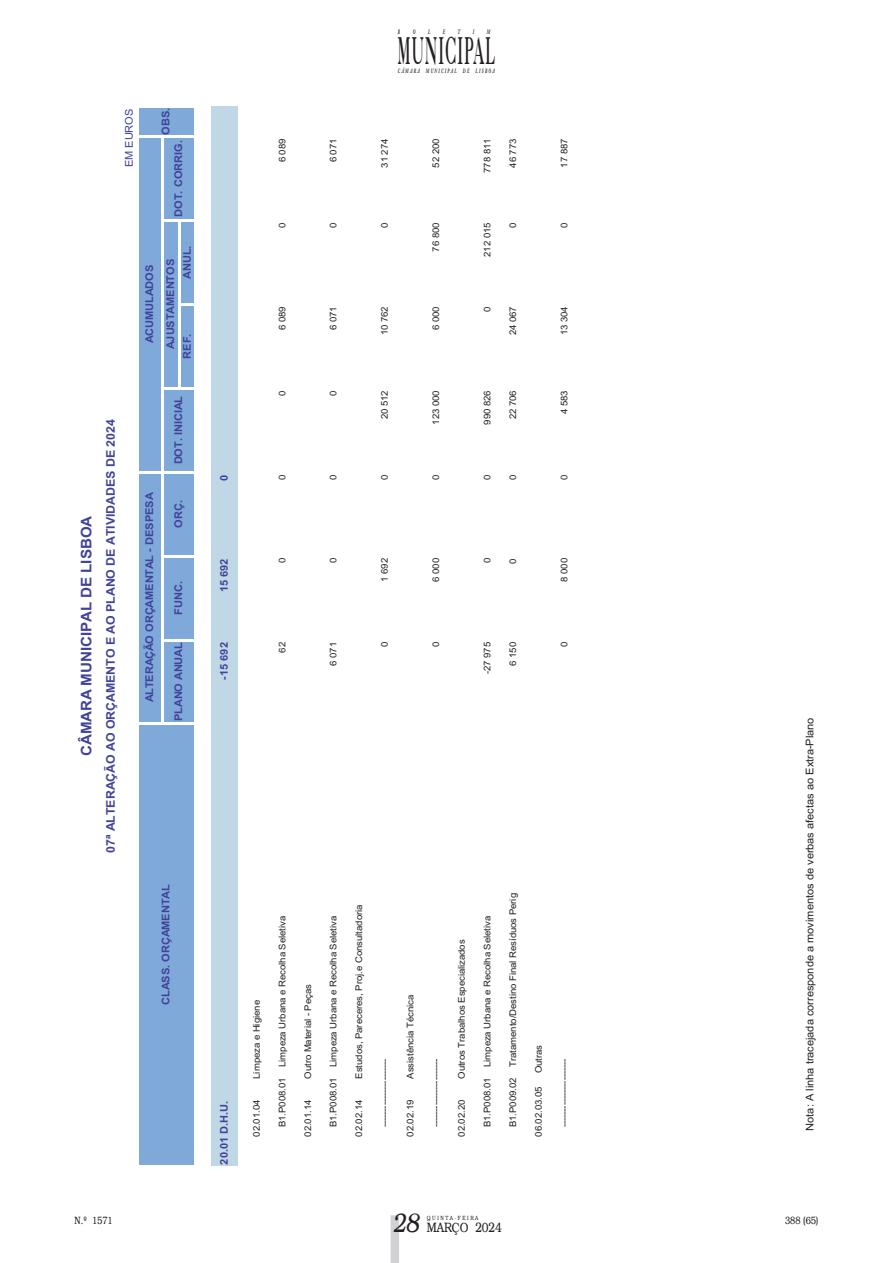
<style>
.page{position:relative;width:893px;height:1263px;background:#fff}
.page>*{position:absolute;margin:0;border:0;box-sizing:border-box;transform-origin:0 0}
.t1{font:700 36.45px "Caslon BT";letter-spacing:.1em;color:#231f20;scale:.35 1}
.t2{font:700 14.7px "Arial";color:#41429a}
.t3{font:13.5px "Bookplate";color:#231f20;scale:.8 1}
.t4{font:700 12px "Arial";color:#41429a}
.t5{font:700 10.65px "Arial";letter-spacing:-.005em;color:#41429a}
.t6{font:10.65px "Arial";letter-spacing:-.005em;color:#231f20}
.t7{font:10.65px "Arial";color:#41429a}
.t8{font:10.5px "Bookplate";color:#231f20;scale:.8 1}
.t9{font:9.3px "Arial";letter-spacing:-.005em;color:#231f20}
.t10{font:italic 700 6.6px "Adobe Caslon Pro";color:#231f20;scale:.54 1}
.t11{font:italic 700 6.45px "Adobe Caslon Pro";letter-spacing:.355em;color:#231f20;scale:.56 1}
.t12{font:6px "Bookplate";color:#231f20;scale:.79 1}
.s1{font-style:italic;font-size:27px}
</style>
<div class="page">
<svg style="left:391px;top:1215px;width:8px;height:48px"></svg>
<div style="left:137px;top:106px;width:58px;height:1060px;background:#7ea9d9"></div>
<hr style="left:136px;top:1165px;width:60px;height:2px;background:#fff">
<hr style="left:139px;top:723px;width:57px;height:2px;background:#fff">
<hr style="left:139px;top:471px;width:57px;height:3px;background:#fff">
<hr style="left:139px;top:135px;width:57px;height:3px;background:#fff">
<hr style="left:139px;top:105px;width:57px;height:3px;background:#fff">
<hr style="left:164px;top:639px;width:32px;height:2px;background:#fff">
<hr style="left:164px;top:555px;width:32px;height:2px;background:#fff">
<hr style="left:164px;top:387px;width:32px;height:3px;background:#fff">
<hr style="left:164px;top:219px;width:32px;height:3px;background:#fff">
<hr style="left:180px;top:303px;width:16px;height:3px;background:#fff">
<hr style="left:136px;top:105px;width:3px;height:1060px;background:#fff">
<hr style="left:161px;top:135px;width:3px;height:588px;background:#fff">
<hr style="left:178px;top:219px;width:2px;height:168px;background:#fff">
<hr style="left:194px;top:105px;width:2px;height:1060px;background:#fff">
<div style="left:211px;top:106px;width:27px;height:1060px;background:#c0d7e5"></div>
<p class="t7" style="left:123px;top:167px;width:60px;rotate:-90deg">EM EUROS</p>
<p class="t5" style="left:159px;top:134px;width:28px;rotate:-90deg">OBS.</p>
<p class="t5" style="left:172px;top:217px;width:78px;rotate:-90deg">DOT. CORRIG.</p>
<p class="t5" style="left:143px;top:343px;width:80px;rotate:-90deg">ACUMULADOS</p>
<p class="t5" style="left:164px;top:349px;width:91px;rotate:-90deg">AJUSTAMENTOS</p>
<p class="t5" style="left:181px;top:279px;width:34px;rotate:-90deg">ANUL.</p>
<p class="t5" style="left:181px;top:358px;width:27px;rotate:-90deg">REF.</p>
<p class="t2" style="left:78px;top:755px;width:241px;rotate:-90deg">CÂMARA MUNICIPAL DE LISBOA</p>
<p class="t4" style="left:103px;top:853px;width:435px;rotate:-90deg">07ª ALTERAÇÃO AO ORÇAMENTO E AO PLANO DE ATIVIDADES DE 2024</p>
<p class="t5" style="left:143px;top:702px;width:212px;rotate:-90deg">ALTERAÇÃO ORÇAMENTAL - DESPESA</p>
<p class="t5" style="left:172px;top:464px;width:70px;rotate:-90deg">DOT. INICIAL</p>
<p class="t5" style="left:172px;top:528px;width:29px;rotate:-90deg">ORÇ.</p>
<p class="t5" style="left:172px;top:614px;width:35px;rotate:-90deg">FUNC.</p>
<p class="t5" style="left:172px;top:721px;width:80px;rotate:-90deg">PLANO ANUAL</p>
<p class="t5" style="left:159px;top:1005px;width:122px;rotate:-90deg">CLASS. ORÇAMENTAL</p>
<p class="t8" style="left:75px;top:1214px;width:49px">N.º 1571</p>
<p class="t10" style="left:398px;top:28px;width:6px">B</p>
<p class="t10" style="left:413px;top:28px;width:7px">O</p>
<p class="t10" style="left:428px;top:28px;width:6px">L</p>
<p class="t10" style="left:443px;top:28px;width:6px">E</p>
<p class="t10" style="left:458px;top:28px;width:6px">T</p>
<p class="t10" style="left:473px;top:28px;width:4px">I</p>
<p class="t10" style="left:487px;top:28px;width:8px">M</p>
<h1 class="t1" style="left:398px;top:29px;width:279px">MUNICIPAL</h1>
<p class="t11" style="left:426px;top:67px;width:125px">MUNICIPAL DE LISBOA</p>
<p class="t11" style="left:398px;top:67px;width:41px">CÂMARA</p>
<p class="t9" style="left:277px;top:162px;width:25px;rotate:-90deg">6 089</p>
<p class="t9" style="left:328px;top:162px;width:25px;rotate:-90deg">6 071</p>
<p class="t9" style="left:379px;top:168px;width:31px;rotate:-90deg">31 274</p>
<p class="t9" style="left:431px;top:168px;width:31px;rotate:-90deg">52 200</p>
<p class="t9" style="left:482px;top:173px;width:36px;rotate:-90deg">778 811</p>
<p class="t9" style="left:507px;top:168px;width:31px;rotate:-90deg">46 773</p>
<p class="t9" style="left:559px;top:168px;width:31px;rotate:-90deg">17 887</p>
<p class="t9" style="left:277px;top:228px;width:7px;rotate:-90deg">0</p>
<p class="t9" style="left:328px;top:228px;width:7px;rotate:-90deg">0</p>
<p class="t9" style="left:379px;top:228px;width:7px;rotate:-90deg">0</p>
<p class="t9" style="left:431px;top:252px;width:31px;rotate:-90deg">76 800</p>
<p class="t9" style="left:482px;top:257px;width:36px;rotate:-90deg">212 015</p>
<p class="t9" style="left:507px;top:228px;width:7px;rotate:-90deg">0</p>
<p class="t9" style="left:559px;top:228px;width:7px;rotate:-90deg">0</p>
<p class="t9" style="left:277px;top:330px;width:25px;rotate:-90deg">6 089</p>
<p class="t9" style="left:328px;top:330px;width:25px;rotate:-90deg">6 071</p>
<p class="t9" style="left:379px;top:335px;width:31px;rotate:-90deg">10 762</p>
<p class="t9" style="left:431px;top:330px;width:25px;rotate:-90deg">6 000</p>
<p class="t9" style="left:482px;top:312px;width:7px;rotate:-90deg">0</p>
<p class="t9" style="left:507px;top:335px;width:31px;rotate:-90deg">24 067</p>
<p class="t9" style="left:559px;top:335px;width:31px;rotate:-90deg">13 304</p>
<p class="t9" style="left:277px;top:396px;width:7px;rotate:-90deg">0</p>
<p class="t9" style="left:328px;top:396px;width:7px;rotate:-90deg">0</p>
<p class="t9" style="left:379px;top:419px;width:31px;rotate:-90deg">20 512</p>
<p class="t9" style="left:431px;top:425px;width:36px;rotate:-90deg">123 000</p>
<p class="t9" style="left:482px;top:425px;width:36px;rotate:-90deg">990 826</p>
<p class="t9" style="left:507px;top:419px;width:31px;rotate:-90deg">22 706</p>
<p class="t9" style="left:559px;top:414px;width:25px;rotate:-90deg">4 583</p>
<p class="t5" style="left:218px;top:481px;width:8px;rotate:-90deg">0</p>
<p class="t9" style="left:277px;top:480px;width:7px;rotate:-90deg">0</p>
<p class="t9" style="left:328px;top:480px;width:7px;rotate:-90deg">0</p>
<p class="t9" style="left:379px;top:479px;width:7px;rotate:-90deg">0</p>
<p class="t9" style="left:431px;top:479px;width:7px;rotate:-90deg">0</p>
<p class="t9" style="left:482px;top:480px;width:7px;rotate:-90deg">0</p>
<p class="t9" style="left:507px;top:480px;width:7px;rotate:-90deg">0</p>
<p class="t9" style="left:559px;top:479px;width:7px;rotate:-90deg">0</p>
<p class="t5" style="left:218px;top:592px;width:35px;rotate:-90deg">15 692</p>
<p class="t9" style="left:277px;top:563px;width:7px;rotate:-90deg">0</p>
<p class="t9" style="left:328px;top:563px;width:7px;rotate:-90deg">0</p>
<p class="t9" style="left:379px;top:582px;width:25px;rotate:-90deg">1 692</p>
<p class="t9" style="left:431px;top:582px;width:25px;rotate:-90deg">6 000</p>
<p class="t9" style="left:482px;top:563px;width:7px;rotate:-90deg">0</p>
<p class="t9" style="left:507px;top:563px;width:7px;rotate:-90deg">0</p>
<p class="t9" style="left:559px;top:582px;width:25px;rotate:-90deg">8 000</p>
<p class="t5" style="left:218px;top:679px;width:39px;rotate:-90deg">-15 692</p>
<p class="t9" style="left:277px;top:653px;width:12px;rotate:-90deg">62</p>
<p class="t9" style="left:328px;top:666px;width:25px;rotate:-90deg">6 071</p>
<p class="t9" style="left:379px;top:647px;width:7px;rotate:-90deg">0</p>
<p class="t9" style="left:431px;top:647px;width:7px;rotate:-90deg">0</p>
<p class="t9" style="left:482px;top:674px;width:34px;rotate:-90deg">-27 975</p>
<p class="t9" style="left:507px;top:666px;width:25px;rotate:-90deg">6 150</p>
<p class="t9" style="left:559px;top:647px;width:7px;rotate:-90deg">0</p>
<p class="t5" style="left:218px;top:1164px;width:65px;rotate:-90deg">20.01 D.H.U.</p>
<p class="t9" style="left:251px;top:1079px;width:80px;rotate:-90deg">Limpeza e Higiene</p>
<p class="t9" style="left:251px;top:1137px;width:38px;rotate:-90deg">02.01.04</p>
<p class="t9" style="left:277px;top:1127px;width:213px;rotate:-90deg">B1.P008.01 Limpeza Urbana e Recolha Seletiva</p>
<p class="t9" style="left:302px;top:1079px;width:96px;rotate:-90deg">Outro Material - Peças</p>
<p class="t9" style="left:302px;top:1137px;width:38px;rotate:-90deg">02.01.14</p>
<p class="t9" style="left:328px;top:1127px;width:213px;rotate:-90deg">B1.P008.01 Limpeza Urbana e Recolha Seletiva</p>
<p class="t9" style="left:354px;top:1079px;width:176px;rotate:-90deg">Estudos, Pareceres, Proj.e Consultadoria</p>
<p class="t9" style="left:354px;top:1137px;width:38px;rotate:-90deg">02.02.14</p>
<p class="t9" style="left:379px;top:1127px;width:70px;rotate:-90deg">----------------------</p>
<p class="t9" style="left:405px;top:1079px;width:86px;rotate:-90deg">Assistência Técnica</p>
<p class="t9" style="left:405px;top:1137px;width:38px;rotate:-90deg">02.02.19</p>
<p class="t9" style="left:431px;top:1127px;width:70px;rotate:-90deg">----------------------</p>
<p class="t9" style="left:456px;top:1079px;width:141px;rotate:-90deg">Outros Trabalhos Especializados</p>
<p class="t9" style="left:456px;top:1137px;width:38px;rotate:-90deg">02.02.20</p>
<p class="t9" style="left:482px;top:1127px;width:213px;rotate:-90deg">B1.P008.01 Limpeza Urbana e Recolha Seletiva</p>
<p class="t9" style="left:507px;top:1127px;width:236px;rotate:-90deg">B1.P009.02 Tratamento/Destino Final Resíduos Perig</p>
<p class="t9" style="left:533px;top:1073px;width:30px;rotate:-90deg">Outras</p>
<p class="t9" style="left:533px;top:1137px;width:52px;rotate:-90deg">06.02.03.05</p>
<p class="t9" style="left:559px;top:1127px;width:70px;rotate:-90deg">----------------------</p>
<h3 class="t3" style="left:392px;top:1220px;width:138px"><span class="s1">28</span> MARÇO 2024</h3>
<p class="t12" style="left:427px;top:1215px;width:67px">Q U I N T A - F E I R A</p>
<p class="t6" style="left:804px;top:1131px;width:414px;rotate:-90deg">Nota: A linha tracejada corresponde a movimentos de verbas afectas ao Extra-Plano</p>
<p class="t8" style="left:785px;top:1214px;width:43px">388 (65)</p>
</div>
